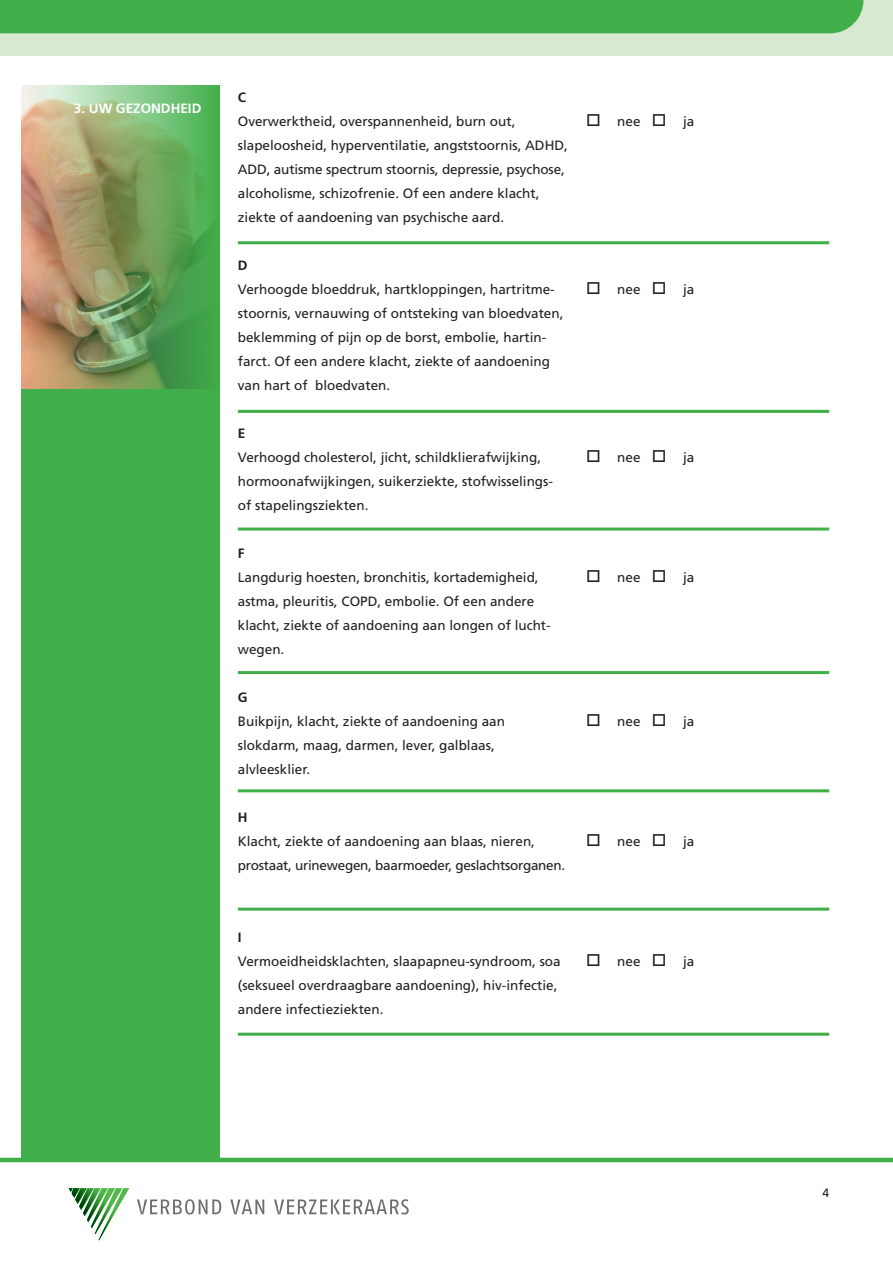
<style>
.page{position:relative;width:893px;height:1263px;background:#fff}
.page>*{position:absolute;margin:0;border:0;box-sizing:border-box;transform-origin:0 0}
.Platte_tekst_VVV{font:13.5px/24px "Frutiger";color:#231f20}
.Platte_tekst_VVV-2{font:13.5px/24px "Frutiger";letter-spacing:-.02em;color:#231f20}
.TK_VVV{font:700 13.5px "Frutiger";color:#fff}
.Platte_tekst_VVV-3{font:700 13.5px "Frutiger";color:#231f20}
.Platte_tekst_VVV-4{font:12px "Frutiger";color:#231f20}
</style>
<div class="page">
<hr style="left:0;top:1158px;width:893px;height:4px;background:#40ae49">
<svg style="left:69px;top:1188px;width:60px;height:52px"></svg>
<svg style="left:137px;top:1199px;width:84px;height:15px"></svg>
<svg style="left:230px;top:1199px;width:34px;height:15px"></svg>
<svg style="left:274px;top:1199px;width:135px;height:15px"></svg>
<div style="left:0;top:0;width:893px;height:55px;background:#d8e9d2"></div>
<div style="left:0;top:0;width:863px;height:33px;background:#40ae49"></div>
<div style="left:21px;top:85px;width:199px;height:1074px;background:#40ae49"></div>
<img style="left:21px;top:85px;width:189px;height:303px">
<hr style="left:238px;top:241px;width:591px;height:3px;background:#40ae49">
<hr style="left:238px;top:410px;width:591px;height:3px;background:#40ae49">
<hr style="left:238px;top:527px;width:591px;height:3px;background:#40ae49">
<hr style="left:238px;top:671px;width:591px;height:3px;background:#40ae49">
<hr style="left:238px;top:789px;width:591px;height:3px;background:#40ae49">
<hr style="left:238px;top:908px;width:591px;height:3px;background:#40ae49">
<hr style="left:238px;top:1033px;width:591px;height:3px;background:#40ae49">
<p class="TK_VVV" style="left:74px;top:100px;width:129px">3. UW GEZONDHEID</p>
<p class="Platte_tekst_VVV-3" style="left:238px;top:89px;width:10px">C</p>
<p class="Platte_tekst_VVV" style="left:238px;top:109px;width:332px">Overwerktheid, overspannenheid, burn out, slapeloosheid, hyperventilatie, angststoornis, ADHD, ADD, autisme spectrum stoornis, depressie, psychose, alcoholisme, schizofrenie. Of een andere klacht, ziekte of aandoening van psychische aard.</p>
<p class="Platte_tekst_VVV-3" style="left:238px;top:257px;width:11px">D</p>
<p class="Platte_tekst_VVV" style="left:238px;top:277px;width:327px">Verhoogde bloeddruk, hartkloppingen, hartritme&shy;stoornis, vernauwing of ontsteking van bloedvaten, beklemming of pijn op de borst, embolie, hartin&shy;farct. Of een andere klacht, ziekte of aandoening van hart of bloedvaten.</p>
<p class="Platte_tekst_VVV-3" style="left:238px;top:425px;width:9px">E</p>
<p class="Platte_tekst_VVV" style="left:238px;top:445px;width:317px">Verhoogd cholesterol, jicht, schildklierafwijking, hormoonafwijkingen, suikerziekte, stofwisselings&shy;of stapelingsziekten.</p>
<p class="Platte_tekst_VVV-3" style="left:238px;top:545px;width:8px">F</p>
<p class="Platte_tekst_VVV" style="left:238px;top:565px;width:314px">Langdurig hoesten, bronchitis, kortademigheid, astma, pleuritis, COPD, embolie. Of een andere klacht, ziekte of aandoening aan longen of lucht&shy;wegen.</p>
<p class="Platte_tekst_VVV-3" style="left:238px;top:689px;width:11px">G</p>
<p class="Platte_tekst_VVV" style="left:238px;top:709px;width:269px">Buikpijn, klacht, ziekte of aandoening aan slokdarm, maag, darmen, lever, galblaas, alvleesklier.</p>
<p class="Platte_tekst_VVV-3" style="left:238px;top:809px;width:11px">H</p>
<p class="Platte_tekst_VVV-2" style="left:238px;top:829px;width:329px">Klacht, ziekte of aandoening aan blaas, nieren, prostaat, urinewegen, baarmoeder, geslachtsorganen.</p>
<p class="Platte_tekst_VVV" style="left:586px;top:109px;width:110px">□ nee □ ja</p>
<p class="Platte_tekst_VVV" style="left:586px;top:277px;width:110px">□ nee □ ja</p>
<p class="Platte_tekst_VVV" style="left:586px;top:445px;width:110px">□ nee □ ja</p>
<p class="Platte_tekst_VVV" style="left:586px;top:565px;width:110px">□ nee □ ja</p>
<p class="Platte_tekst_VVV" style="left:586px;top:709px;width:110px">□ nee □ ja</p>
<p class="Platte_tekst_VVV" style="left:586px;top:829px;width:110px">□ nee □ ja</p>
<p class="Platte_tekst_VVV-3" style="left:238px;top:929px;width:5px">I</p>
<p class="Platte_tekst_VVV" style="left:238px;top:949px;width:324px">Vermoeidheidsklachten, slaapapneu-syndroom, soa (seksueel overdraagbare aandoening), hiv-infectie, andere infectieziekten.</p>
<p class="Platte_tekst_VVV" style="left:586px;top:949px;width:110px">□ nee □ ja</p>
<p class="Platte_tekst_VVV-4" style="left:822px;top:1186px;width:8px">4</p>
</div>
